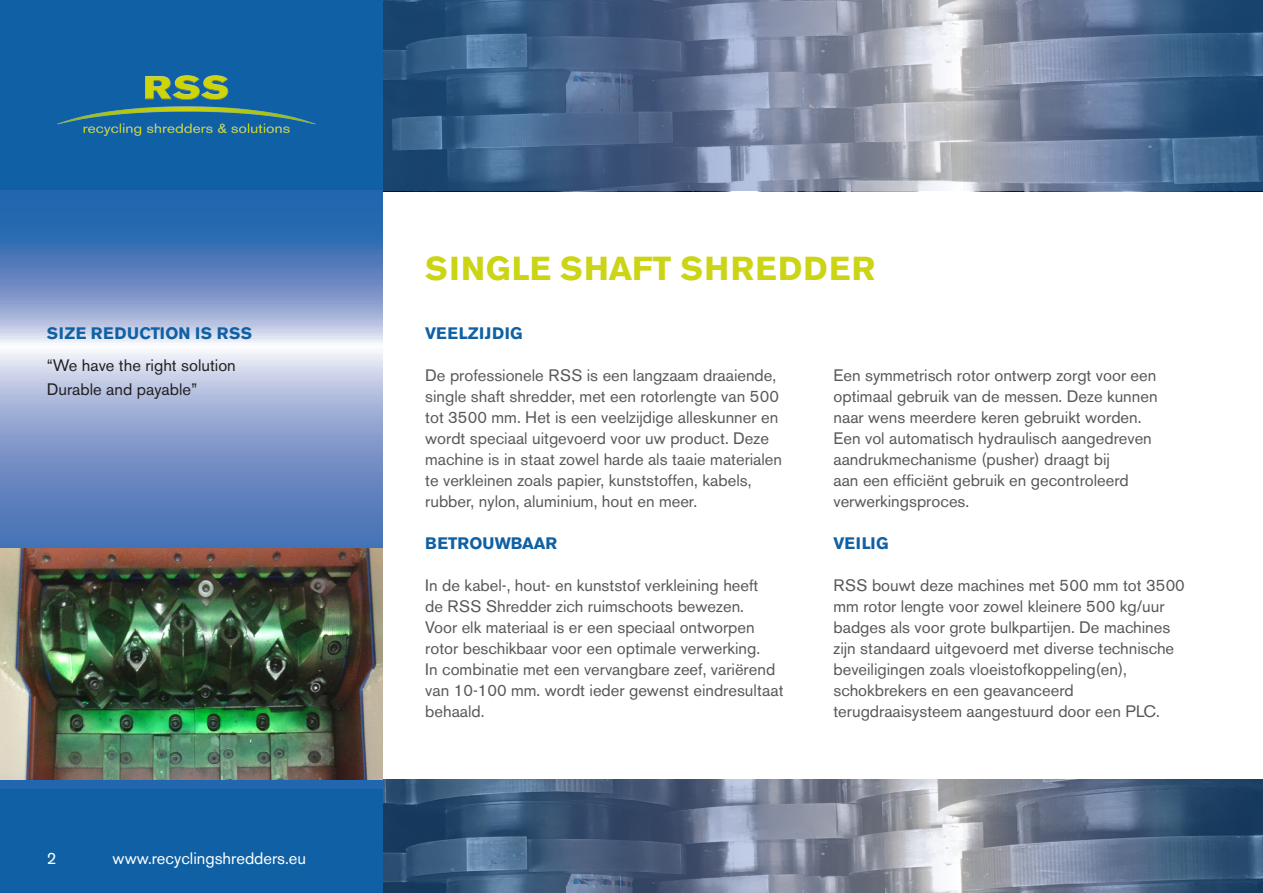
<style>
.page{position:relative;width:1263px;height:893px;background:#fff}
.page>*{position:absolute;margin:0;border:0;box-sizing:border-box;transform-origin:0 0}
.Kop_kapitaal{font:700 33px "Akzidenz Grotesk BE";letter-spacing:.04em;color:#cbd415}
.Broodtekst{font:16.5px/21px "Akzidenz Grotesk BE";color:#57585a}
.t1{font:16.5px/24px "Akzidenz Grotesk BE";color:#231f20}
.Tussenkopje{font:700 16.5px "Akzidenz Grotesk BE";letter-spacing:.04em;color:#0f60a4}
.Broodtekst-2{font:16.5px "Akzidenz Grotesk BE";color:#fff}
.Tussenkopje-2{font:700 16.5px "Akzidenz Grotesk BE";color:#0f60a4}
.Tussenkopje-3{font:700 16.5px "Akzidenz Grotesk BE";letter-spacing:.02em;color:#0f60a4}
</style>
<div class="page">
<svg style="left:383px;top:0;width:880px;height:191px"></svg>
<svg style="left:383px;top:780px;width:880px;height:113px"></svg>
<div style="left:0;top:0;width:383px;height:191px;background:#0f60a4"></div>
<div style="left:0;top:787px;width:383px;height:106px;background:#0f60a4"></div>
<svg style="left:0;top:191px;width:383px;height:597px"></svg>
<img style="left:57px;top:75px;width:259px;height:61px">
<img style="left:0;top:549px;width:383px;height:231px">
<p class="Tussenkopje" style="left:47px;top:323px;width:207px">SIZE REDUCTION IS RSS</p>
<p class="t1" style="left:47px;top:353px;width:191px">“We have the right solution<br>Durable and payable”</p>
<p class="Broodtekst-2" style="left:47px;top:848px;width:11px">2</p>
<p class="Broodtekst-2" style="left:113px;top:848px;width:195px">www.recyclingshredders.eu</p>
<p class="Kop_kapitaal" style="left:425px;top:249px;width:451px">SINGLE SHAFT SHREDDER</p>
<p class="Tussenkopje" style="left:425px;top:323px;width:99px">VEELZIJDIG</p>
<p class="Broodtekst" style="left:425px;top:364px;width:358px">De professionele RSS is een langzaam draaiende, single shaft shredder, met een rotorlengte van 500 tot 3500 mm. Het is een veelzijdige alleskunner en wordt speciaal uitgevoerd voor uw product. Deze machine is in staat zowel harde als taaie materialen te verkleinen zoals papier, kunststoffen, kabels, rubber, nylon, aluminium, hout en meer.</p>
<p class="Tussenkopje-2" style="left:425px;top:533px;width:133px">BETROUWBAAR</p>
<p class="Broodtekst" style="left:425px;top:574px;width:360px">In de kabel-, hout- en kunststof verkleining heeft<br>de RSS Shredder zich ruimschoots bewezen.<br>Voor elk materiaal is er een speciaal ontworpen rotor beschikbaar voor een optimale verwerking.<br>In combinatie met een vervangbare zeef, variërend van 10-100 mm. wordt ieder gewenst eindresultaat behaald.</p>
<p class="Broodtekst" style="left:833px;top:364px;width:326px">Een symmetrisch rotor ontwerp zorgt voor een optimaal gebruik van de messen. Deze kunnen naar wens meerdere keren gebruikt worden.<br>Een vol automatisch hydraulisch aangedreven aandrukmechanisme (pusher) draagt bij<br>aan een efficiënt gebruik en gecontroleerd verwerkingsproces.</p>
<p class="Tussenkopje-3" style="left:833px;top:533px;width:57px">VEILIG</p>
<p class="Broodtekst" style="left:833px;top:574px;width:353px">RSS bouwt deze machines met 500 mm tot 3500 mm rotor lengte voor zowel kleinere 500 kg/uur badges als voor grote bulkpartijen. De machines zijn standaard uitgevoerd met diverse technische beveiligingen zoals vloeistofkoppeling(en), schokbrekers en een geavanceerd terugdraaisysteem aangestuurd door een PLC.</p>
</div>
